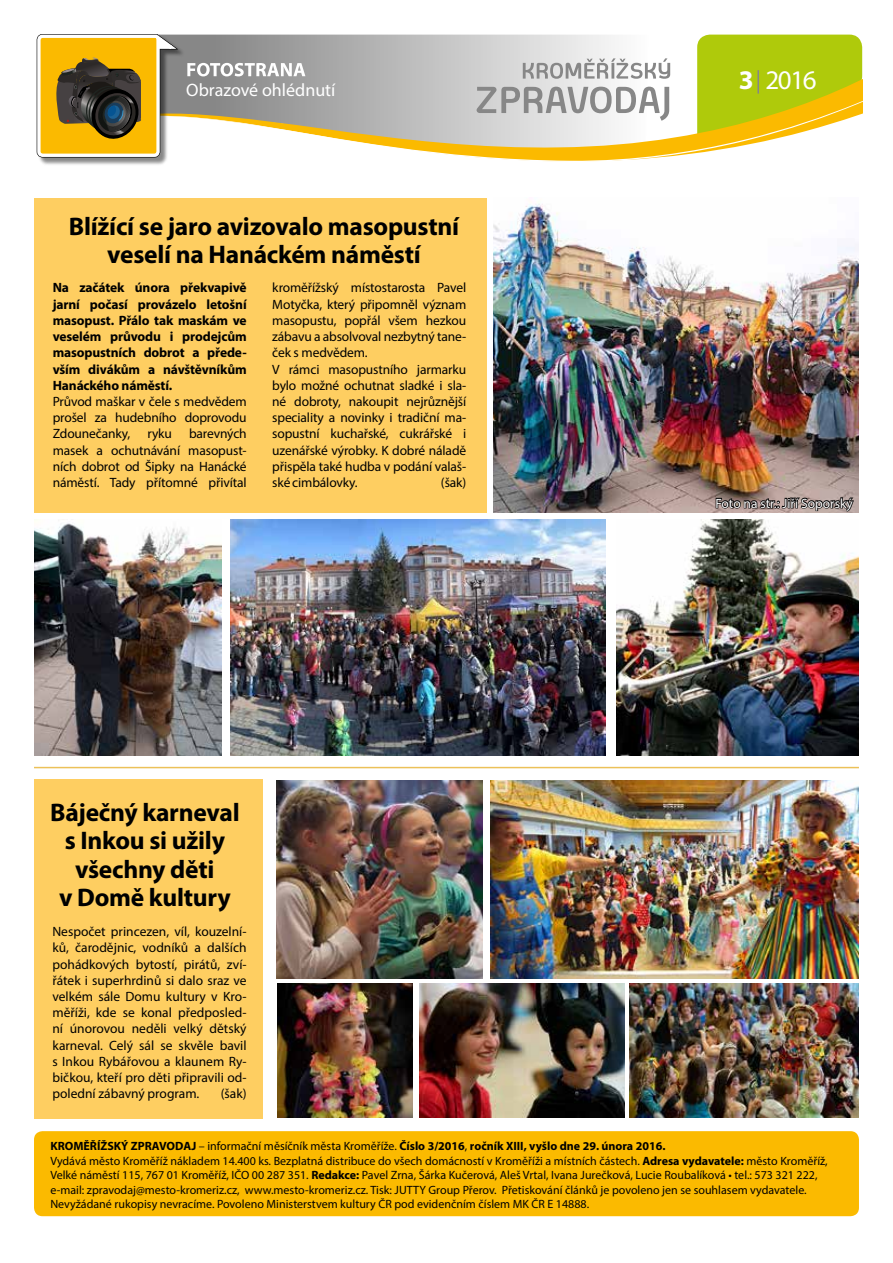
<style>
.page{position:relative;width:893px;height:1263px;background:#fff}
.page>*{position:absolute;margin:0;border:0;box-sizing:border-box;transform-origin:0 0}
.t1{font:27px "Myriad Pro";color:#fff}
.t2{font:700 25.5px/28.5px "Myriad Pro";letter-spacing:-.01em;color:#000;text-align:center}
.t3{font:18px "Myriad Pro";color:#fff}
.t4{font:13.5px/16.2px "Myriad Pro";letter-spacing:-.01em;color:#000;text-align:justify}
.t5{font:700 13.5px/16.2px "Myriad Pro";letter-spacing:-.01em;color:#000;text-align:justify}
.t6{font:13.5px "Myriad Pro";color:#fff}
.t7{font:12px/14.4px "Myriad Pro";color:#000}
.s1{font-weight:700}
</style>
<div class="page">
<div style="left:34px;top:779px;width:228px;height:339px;background:#fece61"></div>
<div style="left:34px;top:198px;width:452px;height:314px;background:#fece61"></div>
<svg style="left:186px;top:35px;width:429px;height:44px"></svg>
<svg style="left:523px;top:58px;width:147px;height:21px"></svg>
<div style="left:697px;top:35px;width:165px;height:44px;background:#afca0b"></div>
<svg style="left:186px;top:79px;width:676px;height:83px"></svg>
<svg style="left:187px;top:63px;width:118px;height:13px"></svg>
<hr style="left:757px;top:70px;width:2px;height:24px;background:#878787">
<div style="left:38px;top:36px;width:146px;height:129px;background:#000;opacity:.15"></div>
<svg style="left:36px;top:34px;width:142px;height:126px"></svg>
<div style="left:34px;top:1131px;width:825px;height:85px;background:#fbba00;border-radius:9px"></div>
<img style="left:493px;top:204px;width:366px;height:308px">
<hr style="left:34px;top:767px;width:825px;height:1px;background:#ecc159">
<img style="left:34px;top:520px;width:187px;height:236px">
<img style="left:231px;top:520px;width:375px;height:236px">
<svg style="left:715px;top:480px;width:140px;height:33px"></svg>
<img style="left:617px;top:520px;width:242px;height:236px">
<img style="left:490px;top:780px;width:369px;height:198px">
<img style="left:276px;top:780px;width:207px;height:198px">
<img style="left:420px;top:984px;width:204px;height:134px">
<img style="left:277px;top:984px;width:135px;height:134px">
<img style="left:629px;top:983px;width:230px;height:134px">
<h3 class="t3" style="left:186px;top:79px;width:151px">Obrazové ohlédnutí</h3>
<h2 class="t2" style="left:69px;top:211px;width:392px">Blížící se jaro avizovalo masopustní veselí na Hanáckém náměstí</h2>
<p class="t5" style="left:53px;top:279px;width:196px">Na začátek února překvapivě jarní počasí provázelo letošní masopust. Přálo tak maskám ve veselém průvodu i prodejcům masopustních dobrot a přede&shy;vším divákům a návštěvníkům Hanáckého náměstí.</p>
<p class="t4" style="left:53px;top:393px;width:195px">Průvod maškar v čele s medvědem prošel za hudebního doprovodu Zdounečanky,</p>
<p class="t4" style="left:53px;top:425px;width:195px;text-indent:136px">barevných masek a ochutnávání masopust&shy;ních dobrot od Šipky na Hanácké náměstí. Tady přítomné přivítal</p>
<p class="t4" style="left:147px;top:425px;width:26px">ryku</p>
<p class="t4" style="left:272px;top:280px;width:196px;text-align:left">kroměřížský místostarosta Pavel<br>Motyčka, který připomněl význam masopustu, popřál všem hezkou zábavu a absolvoval nezbytný tane&shy;ček s medvědem.<br>V rámci masopustního jarmarku bylo možné ochutnat sladké i sla&shy;né dobroty, nakoupit nejrůznější speciality a novinky i tradiční ma&shy;sopustní kuchařské, cukrářské i uzenářské výrobky. K dobré náladě přispěla také hudba v podání valaš&shy;ské cimbálovky.</p>
<p class="t4" style="left:441px;top:474px;width:27px">(šak)</p>
<h2 class="t2" style="left:50px;top:797px;width:191px">Báječný karneval s Inkou si užily všechny děti<br>v Domě kultury</h2>
<p class="t4" style="left:52px;top:923px;width:196px">Nespočet princezen, víl, kouzelní&shy;ků, čarodějnic, vodníků a dalších pohádkových bytostí, pirátů, zví&shy;řátek i superhrdinů si dalo sraz ve velkém sále Domu kultury v Kro&shy;měříži, kde se konal předposled&shy;ní únorovou neděli velký dětský karneval. Celý sál se skvěle bavil s Inkou Rybářovou a klaunem Ry&shy;bičkou, kteří pro děti připravili od&shy;polední zábavný program.</p>
<p class="t4" style="left:221px;top:1085px;width:27px">(šak)</p>
<h1 class="t1" style="left:739px;top:64px;width:80px"><span class="s1">3</span> 2016</h1>
<p class="t6" style="left:715px;top:495px;width:139px">Foto na str.: Jiří Soporský</p>
<p class="t7" style="left:50px;top:1139px;width:779px"><span class="s1">KROMĚŘÍŽSKÝ ZPRAVODAJ</span> – informační měsíčník města Kroměříže. <span class="s1">Číslo 3/2016</span>, <span class="s1">ročník XIII, vyšlo dne 29. února 2016.<br></span>Vydává město Kroměříž nákladem 14.400 ks. Bezplatná distribuce do všech domácností v Kroměříži a místních částech. <span class="s1">Adresa vydavatele:</span> město Kroměříž, Velké náměstí 115, 767 01 Kroměříž, IČO 00 287 351. <span class="s1">Redakce:</span> Pavel Zrna, Šárka Kučerová, Aleš Vrtal, Ivana Jurečková, Lucie Roubalíková • tel.: 573 321 222, e-mail: zpravodaj@mesto-kromeriz.cz, www.mesto-kromeriz.cz. Tisk: JUTTY Group Přerov. Přetiskování článků je povoleno jen se souhlasem vydavatele.<br>Nevyžádané rukopisy nevracíme. Povoleno Ministerstvem kultury ČR pod evidenčním číslem MK ČR E 14888.</p>
</div>
